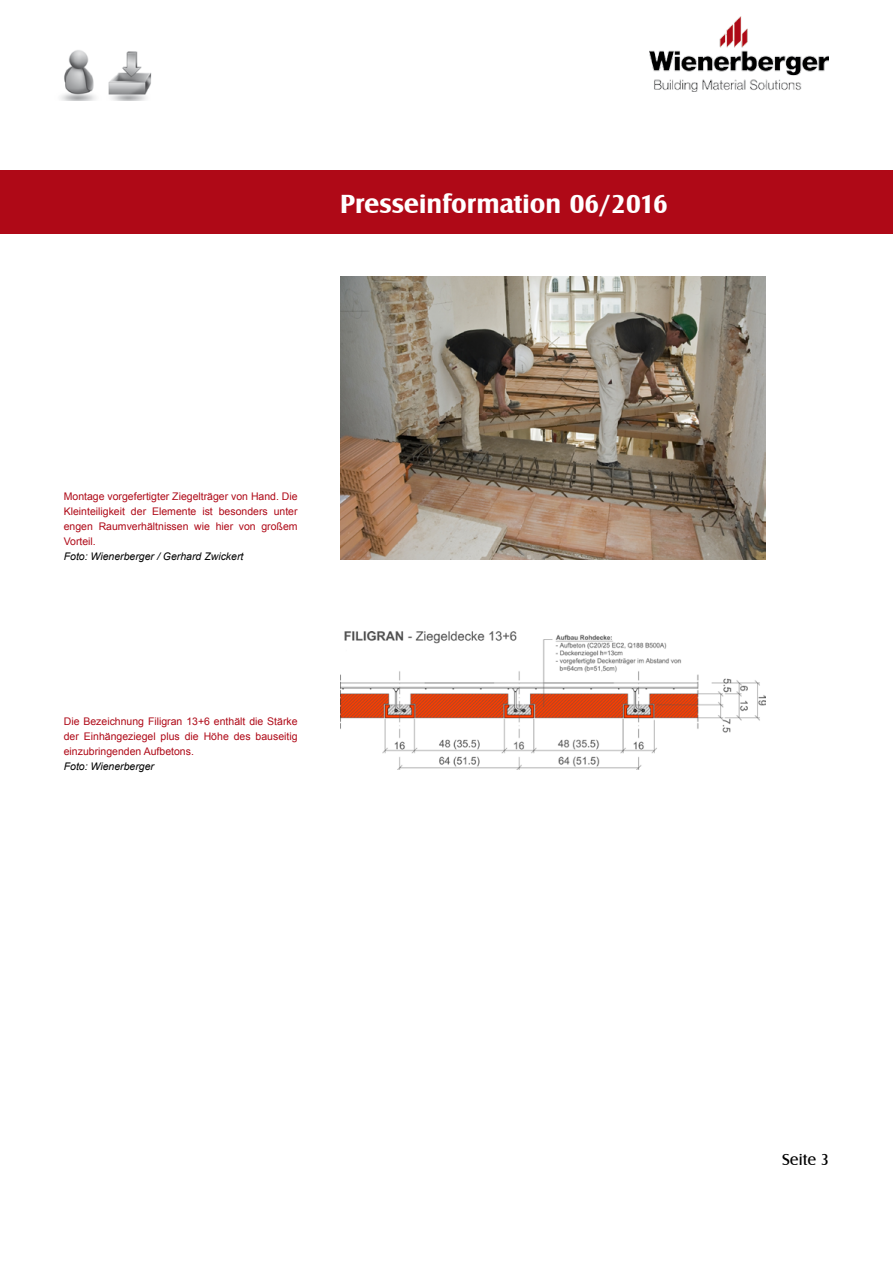
<style>
.page{position:relative;width:893px;height:1263px;background:#fff}
.page>*{position:absolute;margin:0;border:0;box-sizing:border-box;transform-origin:0 0}
.t1{font:700 27px "Castle T";color:#fff}
.t2{font:16.5px "Castle T";color:#000}
.t3{font:10.5px/15px "Arial";color:#af0917;text-align:justify}
.t4{font:italic 10.5px "Arial";color:#000}
</style>
<div class="page">
<div style="left:0;top:170px;width:893px;height:64px;background:#af0917"></div>
<img style="left:60px;top:50px;width:92px;height:51px">
<img style="left:650px;top:17px;width:178px;height:74px">
<img style="left:340px;top:276px;width:425px;height:283px">
<img style="left:340px;top:631px;width:425px;height:139px">
<h1 class="t1" style="left:340px;top:189px;width:329px">Presseinformation 06/2016</h1>
<p class="t3" style="left:64px;top:489px;width:235px">Montage vorgefertigter Ziegelträger von Hand. Die Kleinteiligkeit der Elemente ist besonders unter engen Raumverhältnissen wie hier von großem Vorteil.</p>
<p class="t4" style="left:64px;top:549px;width:181px">Foto: Wienerberger / Gerhard Zwickert</p>
<p class="t3" style="left:64px;top:714px;width:235px">Die Bezeichnung Filigran 13+6 enthält die Stärke der Einhängeziegel plus die Höhe des bauseitig einzubringenden Aufbetons.</p>
<p class="t4" style="left:64px;top:759px;width:92px">Foto: Wienerberger</p>
<h2 class="t2" style="left:782px;top:1150px;width:49px">Seite 3</h2>
</div>
